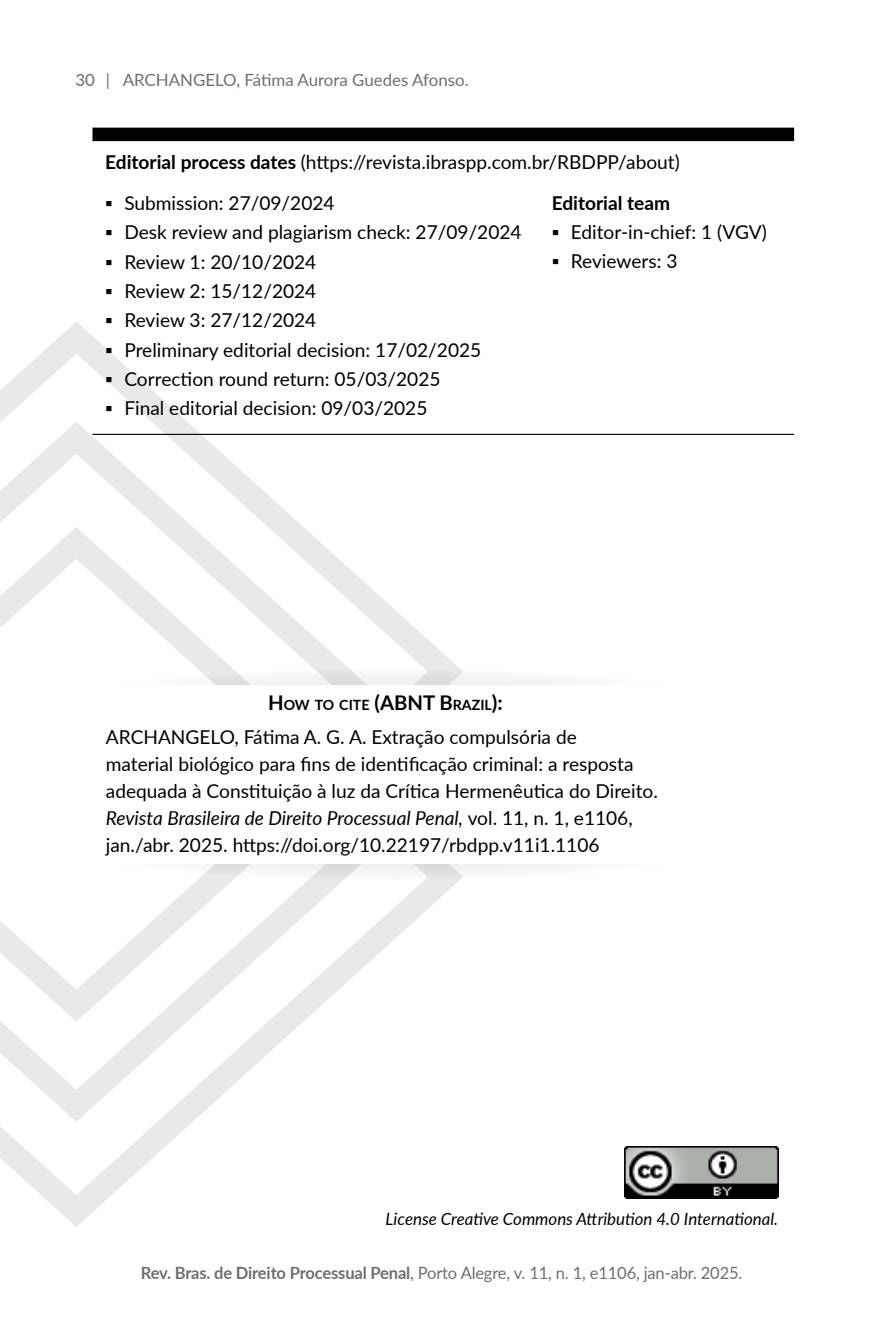
<style>
.page{position:relative;width:893px;height:1340px;background:#fff}
.page>*{position:absolute;margin:0;border:0;box-sizing:border-box;transform-origin:0 0}
.t1{font:19.12px/27px "Lato";color:#000}
.t2{font:700 19.12px "Lato";color:#000}
.t3{font:16.88px "Lato";letter-spacing:-.01em;color:#706f6f}
.t4{font:italic 16.88px "Lato";color:#000}
.t5{font:700 14.17px "Lato";color:#000}
.s1{font-weight:700}
.s2{font-size:20.25px}
.s3{font-style:italic}
</style>
<div class="page">
<svg style="left:0;top:322px;width:168px;height:83px"></svg>
<svg style="left:0;top:405px;width:466px;height:106px"></svg>
<svg style="left:0;top:511px;width:461px;height:716px"></svg>
<svg style="left:88px;top:669px;width:606px;height:47px;fill:#f5f5f5"></svg>
<svg style="left:88px;top:833px;width:606px;height:47px"></svg>
<div style="left:86px;top:685px;width:625px;height:178px;background:#fff"></div>
<div style="left:92px;top:128px;width:447px;height:13px;background:#000"></div>
<div style="left:539px;top:128px;width:255px;height:13px;background:#000"></div>
<hr style="left:92px;top:434px;width:447px;height:1px;background:#000">
<hr style="left:539px;top:434px;width:255px;height:1px;background:#000">
<img style="left:624px;top:1146px;width:154px;height:52px">
<p class="t3" style="left:75px;top:67px;width:395px">30 | Archangelo, Fátima Aurora Guedes Afonso.</p>
<p class="t1" style="left:105px;top:148px;width:576px"><span class="s1">Editorial process dates</span> (https://revista.ibraspp.com.br/RBDPP/about)</p>
<p class="t1" style="left:105px;top:188px;width:231px">▪ Submission: 27/09/2024</p>
<p class="t1" style="left:105px;top:218px;width:418px">▪ Desk review and plagiarism check: 27/09/2024</p>
<p class="t1" style="left:105px;top:247px;width:213px">▪ Review 1: 20/10/2024</p>
<p class="t1" style="left:105px;top:276px;width:213px">▪ Review 2: 15/12/2024</p>
<p class="t1" style="left:105px;top:306px;width:213px">▪ Review 3: 27/12/2024</p>
<p class="t1" style="left:105px;top:335px;width:378px">▪ Preliminary editorial decision: 17/02/2025</p>
<p class="t1" style="left:105px;top:364px;width:337px">▪ Correction round return: 05/03/2025</p>
<p class="t1" style="left:105px;top:394px;width:324px">▪ Final editorial decision: 09/03/2025</p>
<p class="t2" style="left:552px;top:189px;width:120px">Editorial team</p>
<p class="t1" style="left:552px;top:218px;width:217px">▪ Editor-in-chief: 1 (VGV)</p>
<p class="t1" style="left:552px;top:247px;width:127px">▪ Reviewers: 3</p>
<p class="t5" style="left:268px;top:694px;width:236px"><span class="s2">H</span> OW TO CITE <span class="s2">(ABNT B</span> RAZIL<span class="s2">):</span></p>
<p class="t1" style="left:106px;top:722px;width:553px">ARCHANG ELO, Fátima A. G. A. Extração compulsória de<br>material biológico para fins de identificação criminal: a resposta adequada à Constituição à luz da Crítica Hermenêutica do Direito.<br><span class="s3">Revista Brasileira de Direito Processual Penal,</span> vol. 11, n. 1, e1106, jan./abr. 2025. https://doi.org/10.22197/rbdpp.v11i1.1106</p>
<p class="t4" style="left:386px;top:1206px;width:394px">License Creative Commons Attribution 4.0 International.</p>
<p class="t3" style="left:141px;top:1260px;width:603px"><span class="s1">Rev. Bras. de Direito Processual Penal</span>, Porto Alegre, v. 11, n. 1, e1106, jan-abr. 2025.</p>
</div>
